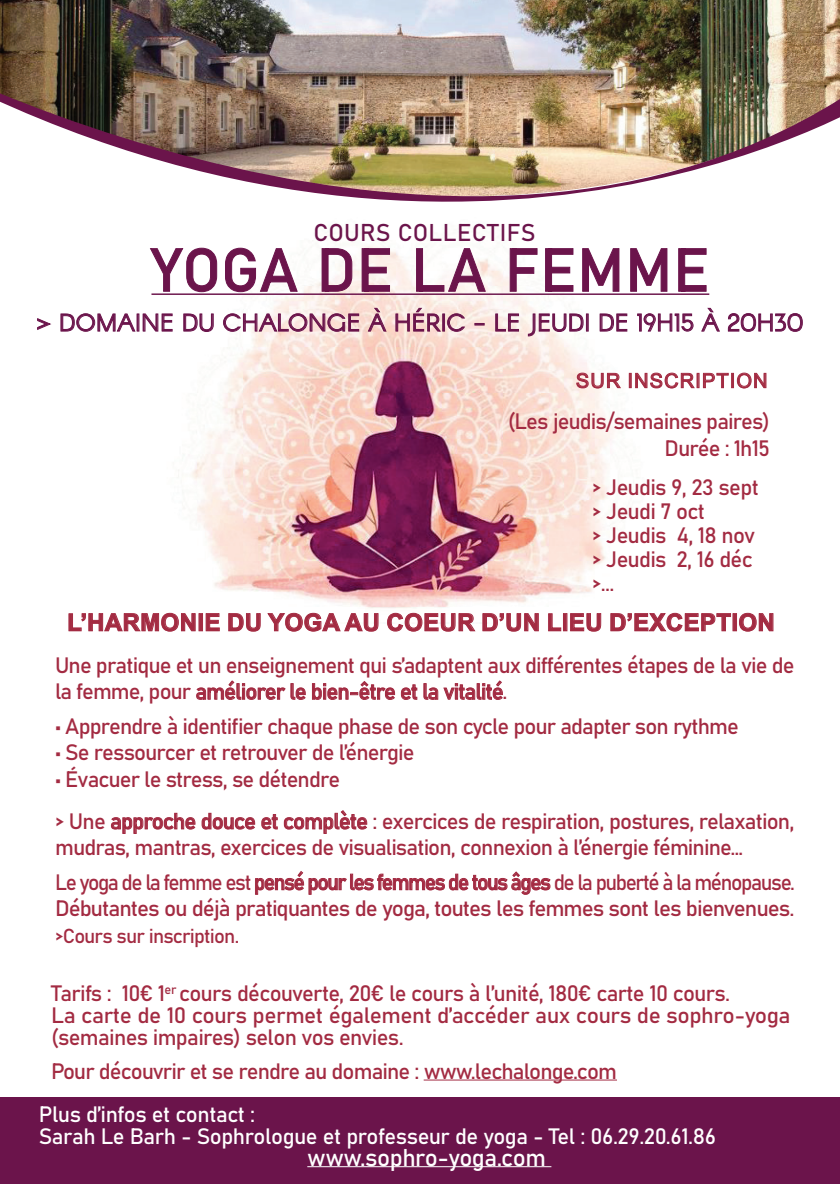
<style>
.page{position:relative;width:840px;height:1191px;background:#fff}
.page>*{position:absolute;margin:0;border:0;box-sizing:border-box;transform-origin:0 0}
.t1{font:60px "Bahnschrift";letter-spacing:.02em;color:#6b144b}
.t2{font:24px "Arcon";letter-spacing:.02em;color:#6b144b}
.t3{font:700 24px "Arial";letter-spacing:.015em;color:#a32b42}
.t4{font:24px "Bahnschrift";letter-spacing:-.02em;color:#fff}
.t5{font:24px "Bahnschrift";letter-spacing:.02em;color:#6b144b}
.t6{font:22px/24px "Bahnschrift";letter-spacing:-.04em;color:#a32b42}
.t7{font:22px/22px "Bahnschrift";letter-spacing:-.02em;color:#fff}
.t8{font:20px "Bahnschrift";letter-spacing:-.04em;color:#a32b42}
.t9{font:20px "Arial";letter-spacing:.055em;color:#a32b42}
</style>
<div class="page">
<img style="left:178px;top:374px;width:454px;height:250px">
<svg style="left:575px;top:374px;width:46px;height:15px"></svg>
<div style="left:628px;top:373px;width:3px;height:15px;border:1px solid #a32b42"></div>
<svg style="left:635px;top:374px;width:60px;height:15px"></svg>
<svg style="left:703px;top:374px;width:25px;height:15px"></svg>
<div style="left:730px;top:373px;width:3px;height:15px;border:1px solid #a32b42"></div>
<svg style="left:736px;top:374px;width:30px;height:15px"></svg>
<svg style="left:196px;top:680px;width:221px;height:20px"></svg>
<svg style="left:423px;top:680px;width:80px;height:20px"></svg>
<svg style="left:111px;top:810px;width:256px;height:24px"></svg>
<svg style="left:255px;top:871px;width:296px;height:24px"></svg>
<div style="left:0;top:1097px;width:839px;height:87px;background:#6b144b"></div>
<hr style="left:423px;top:1079px;width:193px;height:1px;background:#a32b42">
<hr style="left:307px;top:1166px;width:244px;height:1px;background:#fff">
<svg style="left:68px;top:609px;width:128px;height:23px"></svg>
<div style="left:198px;top:613px;width:5px;height:18px;border:1px solid #a32b42"></div>
<svg style="left:205px;top:612px;width:15px;height:20px"></svg>
<svg style="left:228px;top:612px;width:151px;height:20px"></svg>
<svg style="left:386px;top:612px;width:153px;height:20px"></svg>
<svg style="left:547px;top:613px;width:14px;height:19px"></svg>
<div style="left:562px;top:613px;width:5px;height:18px;border:1px solid #a32b42"></div>
<svg style="left:569px;top:612px;width:32px;height:20px"></svg>
<svg style="left:609px;top:612px;width:122px;height:20px"></svg>
<svg style="left:739px;top:612px;width:34px;height:20px"></svg>
<img style="left:0;top:0;width:839px;height:26px">
<img style="left:0;top:26px;width:839px;height:348px">
<p class="t5" style="left:313px;top:214px;width:223px">Cours collectifs</p>
<h1 class="t1" style="left:151px;top:224px;width:559px">yoga de la femme</h1>
<p class="t2" style="left:37px;top:307px;width:767px">&gt; DOMAINE DU CHALONGE À H ÉRIC - LE JEUDI DE 19H15 À 20H30</p>
<p class="t9" style="left:575px;top:367px;width:193px">SUR INSCRIPTION</p>
<p class="t6" style="left:507px;top:407px;width:263px;line-height:26.4px;text-align:right">(Les jeudis/semaines paires)<br>Durée : 1h15</p>
<p class="t6" style="left:591px;top:473px;width:168px">&gt; Jeudis 9, 23 sept &gt; Jeudi 7 oct<br>&gt; Jeudis 4, 18 nov &gt; Jeudis 2, 16 déc &gt;...</p>
<p class="t3" style="left:67px;top:605px;width:708px">L’HARMONIE DU YOGA AU COEUR D’UN LIEU D’EXCEPTION</p>
<p class="t6" style="left:55px;top:650px;width:740px;line-height:26.4px">Une pratique et un enseignement qui s’adaptent aux différentes étapes de la vie de la femme, pour améliorer le bien-être et la vitalité.</p>
<p class="t6" style="left:55px;top:712px;width:685px">• Apprendre à identifier chaque phase de son cycle pour adapter son rythme</p>
<p class="t6" style="left:55px;top:739px;width:361px">• Se ressourcer et retrouver de l’énergie</p>
<p class="t6" style="left:55px;top:756px;width:740px;line-height:42.4px">• Évacuer le stress, se détendre<br>&gt; Une approche douce et complète : exercices de respiration, postures, relaxation,</p>
<p class="t6" style="left:55px;top:829px;width:740px;line-height:34.4px">mudras, mantras, exercices de visualisation, connexion à l’énergie féminine…<br>Le yoga de la femme est pensé pour les femmes de tous âges de la puberté à la ménopause.</p>
<p class="t6" style="left:55px;top:895px;width:740px">Débutantes ou déjà pratiquantes de yoga, toutes les femmes sont les bienvenues.</p>
<p class="t8" style="left:55px;top:920px;width:185px">&gt;Cours sur inscription.</p>
<p class="t6" style="left:51px;top:980px;width:740px;line-height:22px">Tarifs : 10€ 1<sup>er</sup> cours découverte, 20€ le cours à l’unité, 180€ carte 10 cours.<br>La carte de 10 cours permet également d’accéder aux cours de sophro-yoga (semaines impaires) selon vos envies.</p>
<p class="t6" style="left:51px;top:1057px;width:567px">Pour découvrir et se rendre au domaine : www.lechalonge.com</p>
<p class="t7" style="left:39px;top:1101px;width:678px">Plus d’infos et contact :<br>Sarah Le Barh - Sophrologue et professeur de yoga - Tel : 06.29.20.61.86</p>
<p class="t4" style="left:307px;top:1138px;width:240px">www.sophro-yoga.com</p>
</div>
